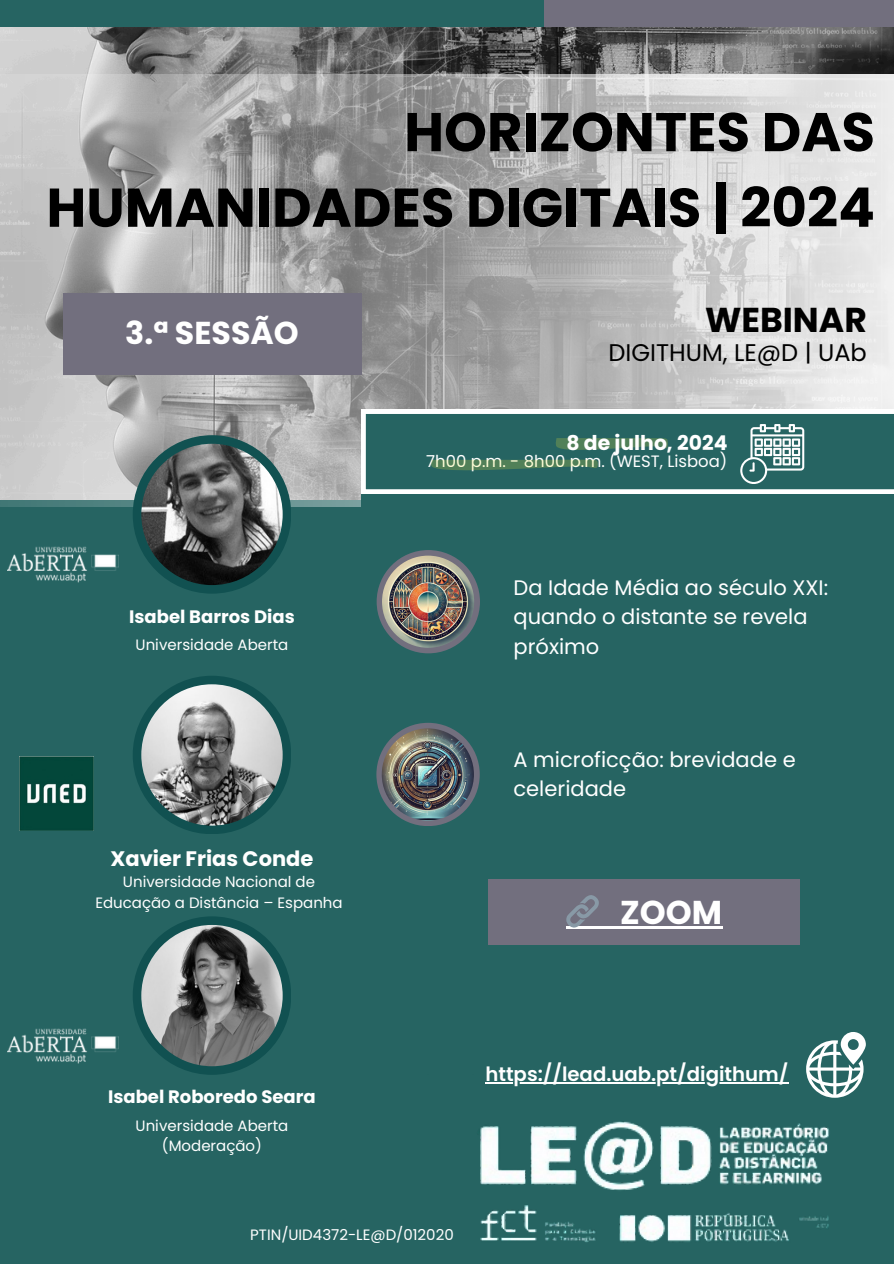
<style>
.page{position:relative;width:894px;height:1264px;background:#fff}
.page>*{position:absolute;margin:0;border:0;box-sizing:border-box;transform-origin:0 0}
.t1{font:700 54.45px/75.6px "Poppins";color:#000;text-align:right}
.t2{font:700 34.5px "Poppins";color:#000}
.t3{font:700 33px "Poppins";color:#fff}
.t4{font:700 31.65px "Poppins";color:#fff}
.t5{font:24px "Poppins";color:#000}
.t6{font:21px/29.2px "Poppins";color:#fff}
.t7{font:700 21px "Poppins";color:#fff}
.t8{font:700 20.4px "Poppins";color:#fff}
.t9{font:600 19.65px "Poppins";color:#fff}
.t10{font:700 18px "Poppins";color:#fff}
.t11{font:16.5px "Poppins";color:#fff}
.t12{font:15px/20.2px "Poppins";color:#fff;text-align:center}
</style>
<div class="page">
<div style="left:0;top:0;width:893px;height:1263px;background:#266462"></div>
<img style="left:0;top:27px;width:893px;height:48px">
<svg style="left:0;top:75px;width:893px;height:432px;background:#b8b9b9"></svg>
<div style="left:361px;top:409px;width:532px;height:765px;background:#266462"></div>
<div style="left:63px;top:293px;width:298px;height:81px;background:#726f7e"></div>
<div style="left:488px;top:879px;width:311px;height:65px;background:#726f7e"></div>
<div style="left:133px;top:435px;width:158px;height:158px;background:#115151;border-radius:50%"></div>
<div style="left:133px;top:675px;width:158px;height:159px;background:#115151;border-radius:50%"></div>
<div style="left:133px;top:916px;width:158px;height:158px;background:#115151;border-radius:50%"></div>
<div style="left:544px;top:0;width:349px;height:27px;background:#726f7e"></div>
<svg style="left:806px;top:1032px;width:59px;height:42px"></svg>
<svg style="left:361px;top:409px;width:532px;height:85px"></svg>
<svg style="left:740px;top:424px;width:64px;height:59px"></svg>
<img style="left:141px;top:444px;width:141px;height:141px;border-radius:50%">
<img style="left:141px;top:684px;width:141px;height:141px;border-radius:50%">
<img style="left:141px;top:924px;width:141px;height:142px;border-radius:50%">
<div style="left:376px;top:550px;width:104px;height:103px;background:#726f7e;border-radius:50%"></div>
<img style="left:382px;top:555px;width:92px;height:92px;border-radius:50%">
<div style="left:376px;top:722px;width:103px;height:104px;background:#726f7e;border-radius:50%"></div>
<img style="left:381px;top:728px;width:93px;height:92px;border-radius:50%">
<img style="left:480px;top:1074px;width:383px;height:168px">
<img style="left:7px;top:1028px;width:111px;height:36px">
<svg style="left:555px;top:438px;width:112px;height:12px"></svg>
<svg style="left:431px;top:459px;width:166px;height:11px;fill:#518058"></svg>
<img style="left:7px;top:546px;width:111px;height:37px">
<img style="left:19px;top:756px;width:75px;height:74px">
<hr style="left:485px;top:1082px;width:303px;height:1px;background:#fff">
<hr style="left:566px;top:926px;width:33px;height:2px;background:#fff">
<hr style="left:599px;top:926px;width:21px;height:2px;background:#fff">
<hr style="left:620px;top:926px;width:102px;height:2px;background:#fff">
<p class="t1" style="left:46px;top:94px;width:829px">HORIZONTES DAS<br>HUMANIDADES DIGITAIS | 2024</p>
<p class="t4" style="left:125px;top:311px;width:175px">3.ª SESSÃO</p>
<p class="t10" style="left:129px;top:603px;width:167px">Isabel Barros Dias</p>
<h4 class="t12" style="left:135px;top:634px;width:154px">Universidade Aberta</h4>
<p class="t7" style="left:110px;top:843px;width:204px">Xavier Frias Conde</p>
<p class="t12" style="left:95px;top:872px;width:249px">Universidade Nacional de<br>Educação a Distância – Espanha</p>
<p class="t10" style="left:108px;top:1084px;width:209px">Isabel Roboredo Seara</p>
<p class="t12" style="left:135px;top:1115px;width:154px">Universidade Aberta (Moderação)</p>
<p class="t2" style="left:704px;top:295px;width:163px">WEBINAR</p>
<p class="t5" style="left:608px;top:335px;width:260px">DIGITHUM, LE@D | UAb</p>
<p class="t8" style="left:566px;top:428px;width:162px">8 de julho, 2024</p>
<p class="t11" style="left:426px;top:450px;width:302px">7h00 p.m. - 8h00 p.m. (WEST, Lisboa)</p>
<h5 class="t6" style="left:513px;top:573px;width:316px">Da Idade Média ao século XXI: quando o distante se revela próximo</h5>
<h2 class="t6" style="left:513px;top:744px;width:283px">A microficção: brevidade e celeridade</h2>
<h6 class="t3" style="left:620px;top:889px;width:103px">ZOOM</h6>
<h4 class="t9" style="left:485px;top:1060px;width:304px">https://lead.uab.pt/digithum/</h4>
<p class="t12" style="left:250px;top:1224px;width:205px">PTIN/UID4372-LE@D/012020</p>
</div>
